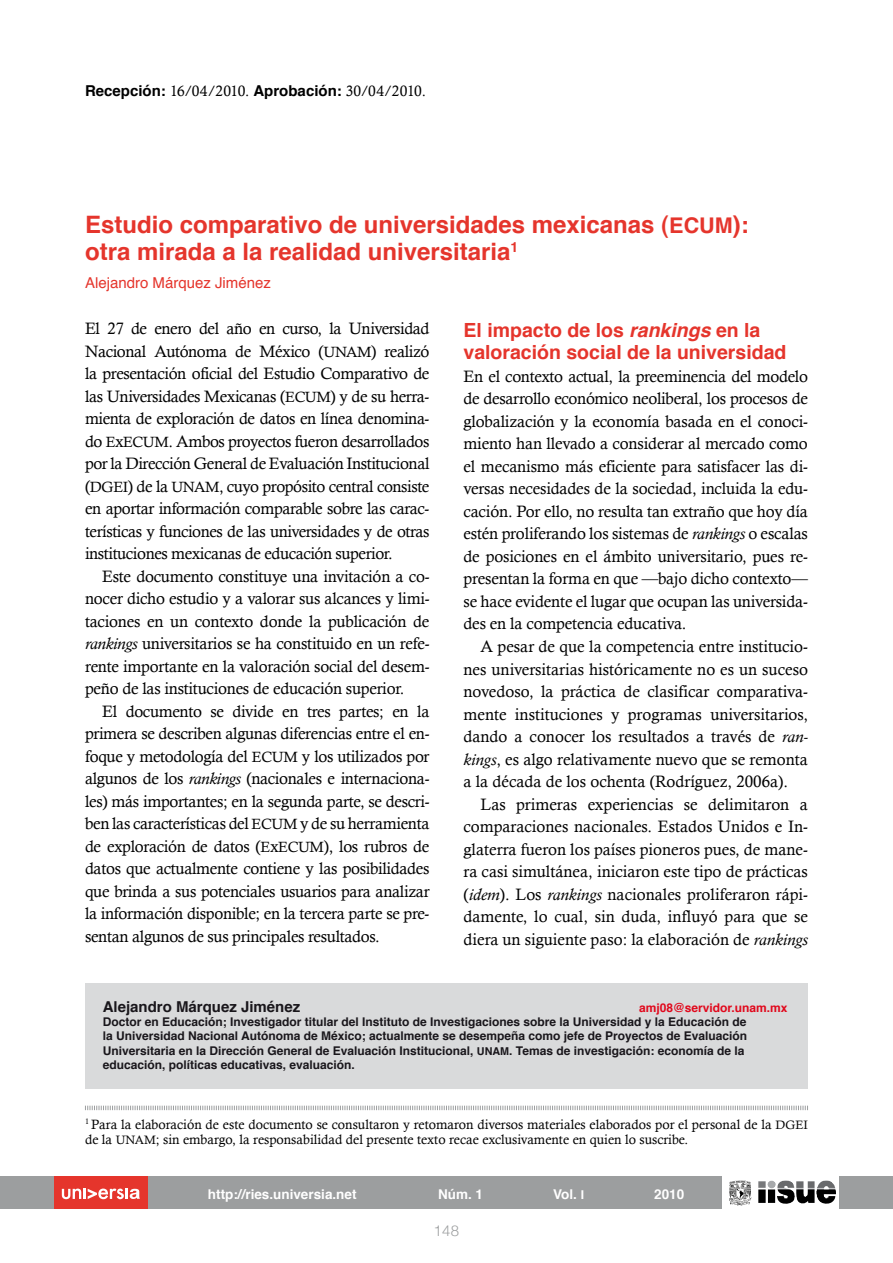
<style>
.page{position:relative;width:893px;height:1263px;background:#fff}
.page>*{position:absolute;margin:0;border:0;box-sizing:border-box;transform-origin:0 0}
.t1{font:700 24px/27px "Helvetica";color:#e5352c}
.t2{font:700 19.5px/22.5px "Helvetica";color:#e5352c}
.t3{font:16.5px/22.5px "Calisto";letter-spacing:-.015em;color:#000;text-align:justify}
.t4{font:15px "Calisto";letter-spacing:-.005em;color:#000}
.t5{font:15px "Helvetica";color:#e5352c}
.t6{font:700 15px "Helvetica";color:#19161b}
.t7{font:300 15px "Helvetica Neue";color:#9c9e9f}
.t8{font:13.5px/15px "Calisto";color:#000}
.t9{font:700 13.5px "Helvetica";color:#fff}
.t10{font:700 12px/14.4px "Helvetica";color:#19161b}
.t11{font:700 12px "Helvetica";color:#e1081c}
.s1{font-family:"Helvetica";font-weight:700}
.s2{font-family:"Helvetica Bold SC900";font-weight:400;font-size:21.6px}
.s3{font-family:"Calisto MT SC900";font-size:14.85px}
.s4{font-style:italic}
.s5{font-family:"Helvetica Bold SC900";font-weight:400;font-size:10.8px}
.s6{font-family:"Calisto MT SC900";font-size:12.15px}
.s7{font-family:"Helvetica Bold SC900";font-weight:400;font-size:12.15px}
</style>
<div class="page">
<div style="left:0;top:1177px;width:893px;height:32px;background:#9c9e9f"></div>
<div style="left:54px;top:1177px;width:94px;height:32px;background:#e5352c"></div>
<svg style="left:62px;top:1188px;width:78px;height:11px"></svg>
<div style="left:723px;top:1177px;width:116px;height:32px;background:#fff"></div>
<img style="left:758px;top:1180px;width:78px;height:24px">
<svg style="left:729px;top:1180px;width:22px;height:25px"></svg>
<div style="left:85px;top:983px;width:723px;height:106px;background:#d9dadb"></div>
<svg style="left:85px;top:1105px;width:723px;height:6px"></svg>
<p class="t4" style="left:85px;top:82px;width:342px"><span class="s1">Recepción:</span> 16/04/2010. <span class="s1">Aprobación:</span> 30/04/2010.</p>
<h1 class="t1" style="left:85px;top:211px;width:665px">Estudio comparativo de universidades mexicanas (<span class="s2">ECUM</span>): otra mirada a la realidad universitaria<sup>1</sup></h1>
<p class="t5" style="left:85px;top:271px;width:187px">Alejandro Márquez Jiménez</p>
<p class="t3" style="left:85px;top:317px;width:346px">El 27 de enero del año en curso, la Universidad Nacional Autónoma de México (<span class="s3">UNAM</span>) realizó la presentación oficial del Estudio Comparativo de las Universidades Mexicanas (<span class="s3">ECUM</span>) y de su herra&shy;mienta de exploración de datos en línea denomina&shy;do <span class="s3">E</span>x<span class="s3">ECUM</span>. Ambos proyectos fueron desarrollados por la Dirección General de Evaluación Institucional (<span class="s3">DGEI</span>) de la <span class="s3">UNAM</span>, cuyo propósito central consiste en aportar información comparable sobre las carac&shy;terísticas y funciones de las universidades y de otras instituciones mexicanas de educación superior.</p>
<p class="t3" style="left:85px;top:564px;width:346px;text-indent:17px">Este documento constituye una invitación a co&shy;nocer dicho estudio y a valorar sus alcances y limi&shy;taciones en un contexto donde la publicación de <span class="s4">rankings</span> universitarios se ha constituido en un refe&shy;rente importante en la valoración social del desem&shy;peño de las instituciones de educación superior.</p>
<p class="t3" style="left:85px;top:699px;width:346px;text-indent:17px">El documento se divide en tres partes; en la primera se describen algunas diferencias entre el en&shy;foque y metodología del <span class="s3">ECUM</span> y los utilizados por algunos de los <span class="s4">rankings</span> (nacionales e internaciona&shy;les) más importantes; en la segunda parte, se descri&shy;ben las características del <span class="s3">ECUM</span> y de su herramienta de exploración de datos (<span class="s3">E</span>x<span class="s3">ECUM</span>), los rubros de datos que actualmente contiene y las posibilidades que brinda a sus potenciales usuarios para analizar la información disponible; en la tercera parte se pre&shy;sentan algunos de sus principales resultados.</p>
<p class="t2" style="left:463px;top:319px;width:324px">El impacto de los <span class="s4">rankings</span> en la valoración social de la universidad</p>
<p class="t3" style="left:463px;top:365px;width:346px">En el contexto actual, la preeminencia del modelo de desarrollo económico neoliberal, los procesos de globalización y la economía basada en el conoci&shy;miento han llevado a considerar al mercado como el mecanismo más eficiente para satisfacer las di&shy;versas necesidades de la sociedad, incluida la edu&shy;cación. Por ello, no resulta tan extraño que hoy día estén proliferando los sistemas de <span class="s4">rankings</span> o escalas de posiciones en el ámbito universitario, pues re&shy;presentan la forma en que —bajo dicho contexto— se hace evidente el lugar que ocupan las universida&shy;des en la competencia educativa.</p>
<p class="t3" style="left:463px;top:635px;width:346px;text-indent:17px">A pesar de que la competencia entre institucio&shy;nes universitarias históricamente no es un suceso novedoso, la práctica de clasificar comparativa&shy;mente instituciones y programas universitarios, dando a conocer los resultados a través de <span class="s4">ran&shy;kings</span>, es algo relativamente nuevo que se remonta a la década de los ochenta (Rodríguez, 2006a).</p>
<p class="t3" style="left:463px;top:792px;width:346px;text-indent:17px">Las primeras experiencias se delimitaron a comparaciones nacionales. Estados Unidos e In&shy;glaterra fueron los países pioneros pues, de mane&shy;ra casi simultánea, iniciaron este tipo de prácticas (<span class="s4">idem</span>). Los <span class="s4">rankings</span> nacionales proliferaron rápi&shy;damente, lo cual, sin duda, influyó para que se diera un siguiente paso: la elaboración de <span class="s4">rankings</span></p>
<p class="t6" style="left:103px;top:994px;width:199px">Alejandro Márquez Jiménez</p>
<p class="t11" style="left:639px;top:998px;width:150px">amj08@servidor.unam.mx</p>
<p class="t10" style="left:103px;top:1015px;width:646px">Doctor en Educación; Investigador titular del Instituto de Investigaciones sobre la Universidad y la Educación de la Universidad Nacional Autónoma de México; actualmente se desempeña como jefe de Proyectos de Evaluación Universitaria en la Dirección General de Evaluación Institucional, <span class="s5">UNAM</span>. Temas de investigación: economía de la educación, políticas educativas, evaluación.</p>
<p class="t8" style="left:85px;top:1117px;width:724px"><sup>1</sup> Para la elaboración de este documento se consultaron y retomaron diversos materiales elaborados por el personal de la <span class="s6">DGEI </span>de la <span class="s6">UNAM</span>; sin embargo, la responsabilidad del presente texto recae exclusivamente en quien lo suscribe.</p>
<p class="t9" style="left:208px;top:1183px;width:150px">http://ries.universia.net</p>
<p class="t9" style="left:438px;top:1183px;width:47px">Núm. 1</p>
<p class="t9" style="left:553px;top:1183px;width:32px">Vol. <span class="s7">I</span></p>
<p class="t9" style="left:654px;top:1183px;width:32px">2010</p>
<p class="t7" style="left:434px;top:1221px;width:27px">148</p>
</div>
